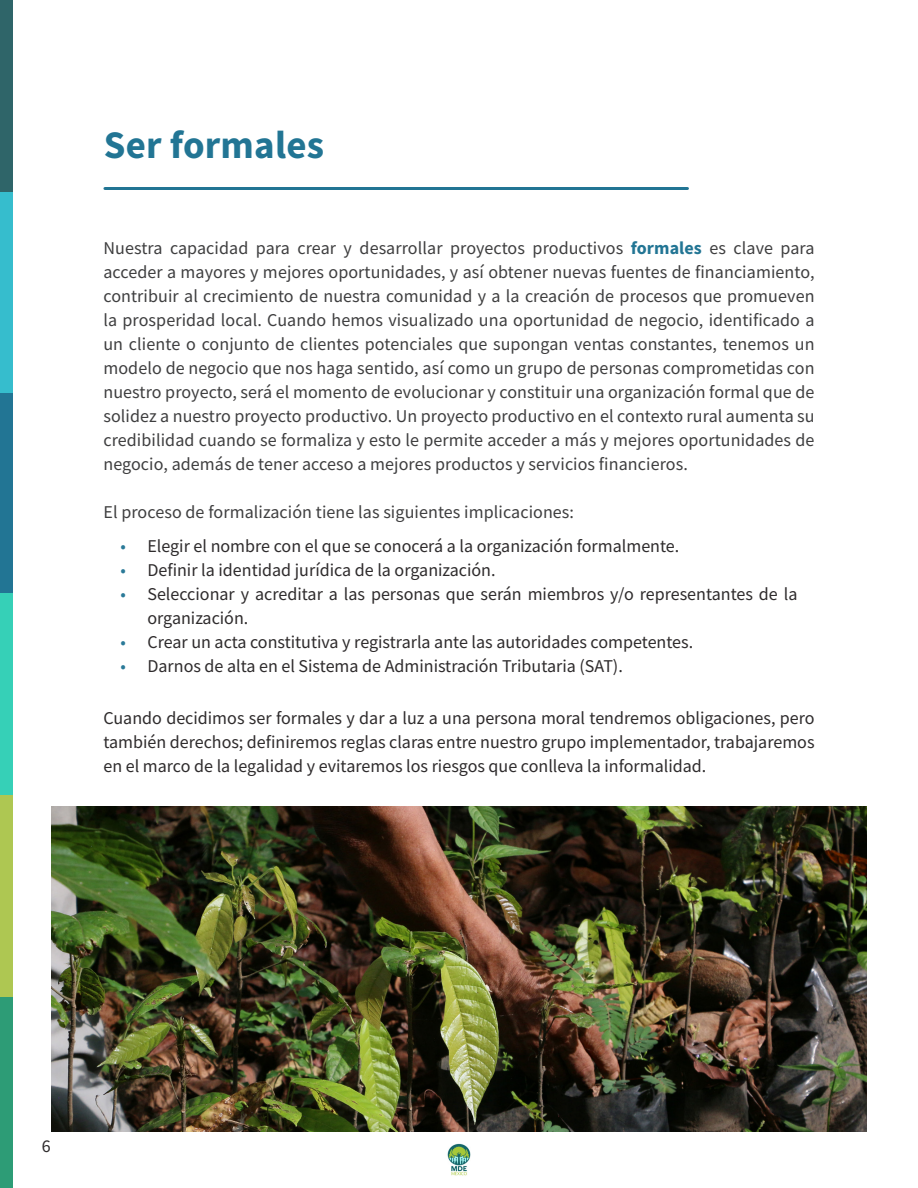
<style>
.page{position:relative;width:918px;height:1188px;background:#fff}
.page>*{position:absolute;margin:0;border:0;box-sizing:border-box;transform-origin:0 0}
.T2_extra{font:700 39px "Source Sans Pro";letter-spacing:.005em;color:#227594}
.t1{font:18px/24px "Source Sans Pro";letter-spacing:.005em;color:#3e3e3f;text-align:justify}
.t2{font:18px/24px "Source Sans Pro";color:#2e2b2c;text-align:justify}
.s1{font-weight:700;color:#227594}
.s2{color:#2b7a98}
</style>
<div class="page">
<img style="left:447px;top:1143px;width:24px;height:33px">
<div style="left:0;top:392px;width:13px;height:202px;background:#227594"></div>
<div style="left:0;top:191px;width:13px;height:201px;background:#36bdcd"></div>
<div style="left:0;top:593px;width:13px;height:202px;background:#36d0b7"></div>
<div style="left:0;top:0;width:13px;height:192px;background:#2f6569"></div>
<div style="left:0;top:996px;width:13px;height:192px;background:#2d9c76"></div>
<div style="left:0;top:795px;width:13px;height:202px;background:#aec752"></div>
<img style="left:51px;top:806px;width:816px;height:325px">
<hr style="left:105px;top:187px;width:582px;height:3px;background:#227594">
<p class="T2_extra" style="left:104px;top:118px;width:222px">Ser formales</p>
<p class="t1" style="left:103px;top:236px;width:713px">Nuestra capacidad para crear y desarrollar proyectos productivos <span class="s1">formales</span> es clave para acceder a mayores y mejores oportunidades, y así obtener nuevas fuentes de financiamiento, contribuir al crecimiento de nuestra comunidad y a la creación de procesos que promueven la prosperidad local. Cuando hemos visualizado una oportunidad de negocio, identificado a un cliente o conjunto de clientes potenciales que supongan ventas constantes, tenemos un modelo de negocio que nos haga sentido, así como un grupo de personas comprometidas con nuestro proyecto, será el momento de evolucionar y constituir una organización formal que de solidez a nuestro proyecto productivo. Un proyecto productivo en el contexto rural aumenta su credibilidad cuando se formaliza y esto le permite acceder a más y mejores oportunidades de negocio, además de tener acceso a mejores productos y servicios financieros.</p>
<p class="t1" style="left:103px;top:500px;width:472px">El proceso de formalización tiene las siguientes implicaciones:</p>
<p class="t2" style="left:120px;top:534px;width:560px"><span class="s2">•</span> Elegir el nombre con el que se conocerá a la organización formalmente.</p>
<p class="t2" style="left:120px;top:558px;width:377px"><span class="s2">•</span> Definir la identidad jurídica de la organización.</p>
<p class="t2" style="left:147px;top:582px;width:652px;text-indent:-27px"><span class="s2">•</span> Seleccionar y acreditar a las personas que serán miembros y/o representantes de la organización.</p>
<p class="t2" style="left:120px;top:630px;width:574px"><span class="s2">•</span> Crear un acta constitutiva y registrarla ante las autoridades competentes.</p>
<p class="t2" style="left:120px;top:654px;width:504px"><span class="s2">•</span> Darnos de alta en el Sistema de Administración Tributaria (SAT).</p>
<p class="t2" style="left:103px;top:706px;width:713px">Cuando decidimos ser formales y dar a luz a una persona moral tendremos obligaciones, pero también derechos; definiremos reglas claras entre nuestro grupo implementador, trabajaremos en el marco de la legalidad y evitaremos los riesgos que conlleva la informalidad.</p>
<p class="t2" style="left:42px;top:1134px;width:10px">6</p>
</div>
